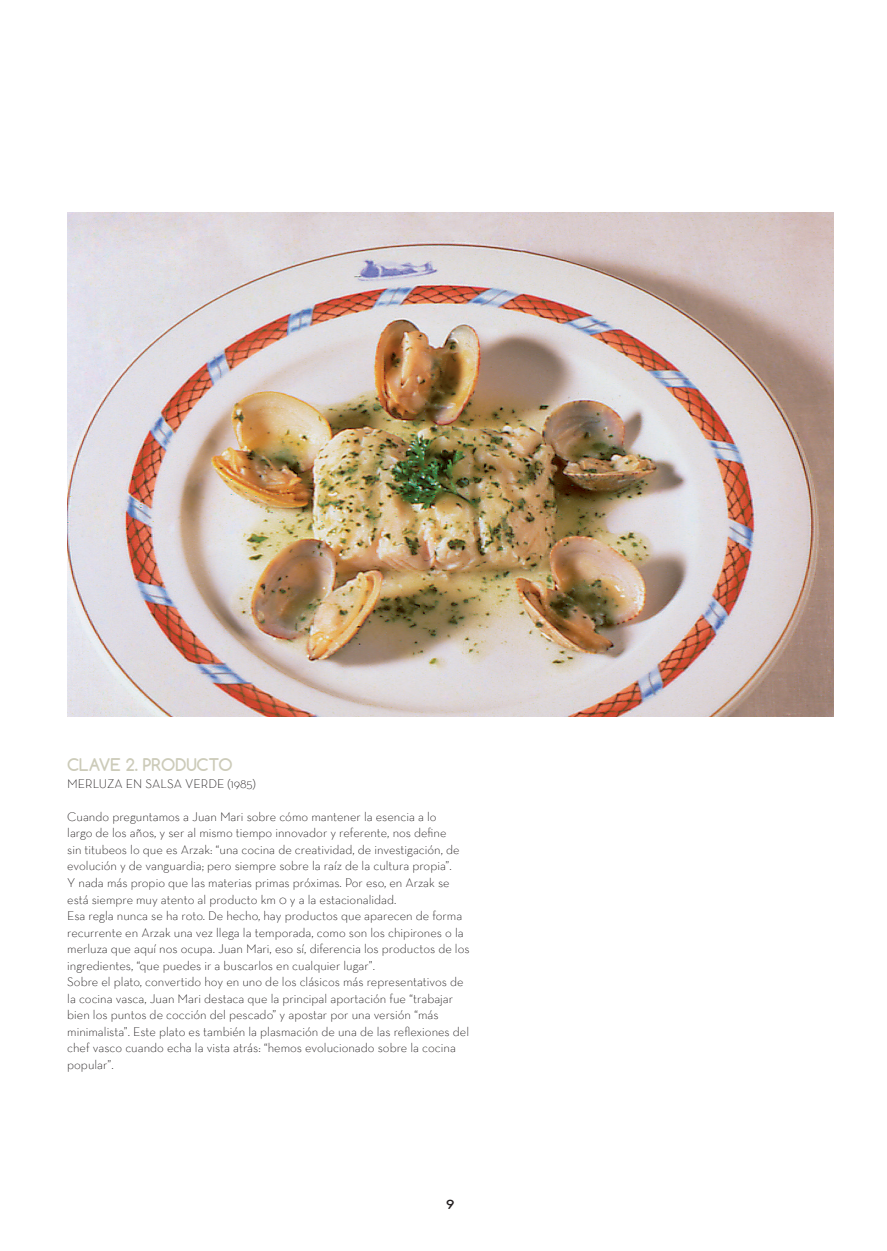
<style>
.page{position:relative;width:887px;height:1251px;background:#fff}
.page>*{position:absolute;margin:0;border:0;box-sizing:border-box;transform-origin:0 0}
.texte_articles{font:700 16.5px "Comfortaa";color:#cccbb9}
.texte_articles-2{font:300 12.75px/16.5px "Neutra Text";color:#231f20}
.t1{font:700 12px "Comfortaa";color:#231f20;scale:1.25 1}
</style>
<div class="page">
<img style="left:67px;top:212px;width:766px;height:504px">
<p class="texte_articles" style="left:67px;top:755px;width:167px">CLAVE 2. PRODUCTO</p>
<p class="texte_articles-2" style="left:67px;top:775px;width:190px">MERLUZA EN SALSA VERDE (1985)</p>
<p class="texte_articles-2" style="left:67px;top:808px;width:394px">Cuando preguntamos a Juan Mari sobre cómo mantener la esencia a lo largo de los años, y ser al mismo tiempo innovador y referente, nos define sin titubeos lo que es Arzak: “una cocina de creatividad, de investigación, de evolución y de vanguardia; pero siempre sobre la raíz de la cultura propia”.</p>
<p class="texte_articles-2" style="left:67px;top:874px;width:384px">Y nada más propio que las materias primas próximas. Por eso, en Arzak se está siempre muy atento al producto km 0 y a la estacionalidad.</p>
<p class="texte_articles-2" style="left:67px;top:907px;width:403px">Esa regla nunca se ha roto. De hecho, hay productos que aparecen de forma recurrente en Arzak una vez llega la temporada, como son los chipirones o la merluza que aquí nos ocupa. Juan Mari, eso sí, diferencia los productos de los ingredientes, “que puedes ir a buscarlos en cualquier lugar”.</p>
<p class="texte_articles-2" style="left:67px;top:973px;width:403px">Sobre el plato, convertido hoy en uno de los clásicos más representativos de la cocina vasca, Juan Mari destaca que la principal aportación fue “trabajar bien los puntos de cocción del pescado” y apostar por una versión “más minimalista”. Este plato es también la plasmación de una de las reflexiones del chef vasco cuando echa la vista atrás: “hemos evolucionado sobre la cocina popular”.</p>
<p class="t1" style="left:446px;top:1197px;width:8px">9</p>
</div>
